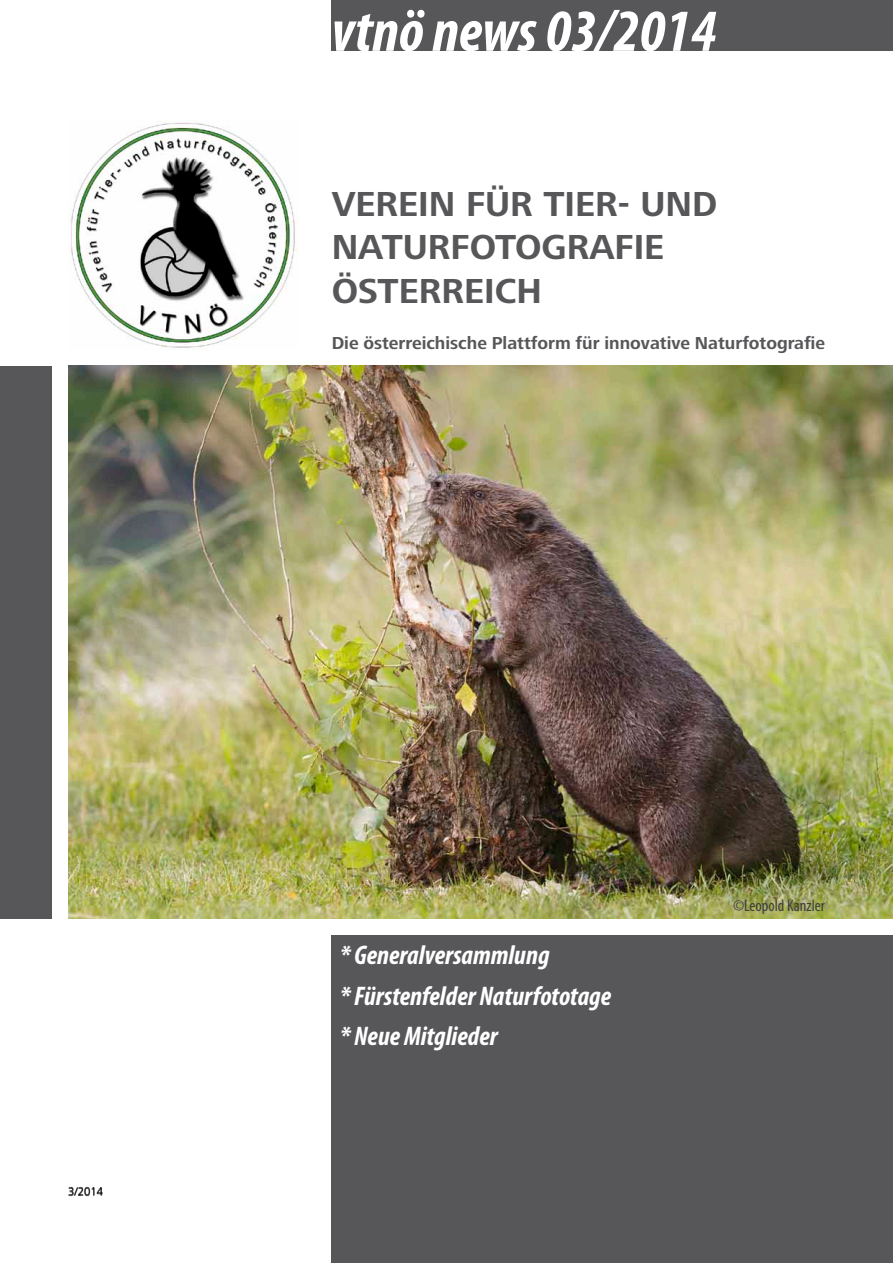
<style>
.page{position:relative;width:893px;height:1263px;background:#fff}
.page>*{position:absolute;margin:0;border:0;box-sizing:border-box;transform-origin:0 0}
.t1{font:italic 700 condensed 60px "Myriad Pro";color:#fff}
.t2{font:700 36px/43.2px "Frutiger Next LT";color:#57575a}
.t3{font:italic 700 condensed 27px/40.5px "Myriad Pro";color:#fff}
.t4{font:700 18px "Frutiger Next LT";color:#57575a}
.t5{font:condensed 16.5px "Myriad Pro";color:#3e3e40}
.t6{font:300 12px "Frutiger Next LT";color:#000}
</style>
<div class="page">
<div style="left:332px;top:0;width:561px;height:51px;background:#57575a"></div>
<div style="left:332px;top:935px;width:561px;height:328px;background:#57575a"></div>
<div style="left:0;top:366px;width:51px;height:552px;background:#57575a"></div>
<img style="left:68px;top:366px;width:825px;height:552px">
<img style="left:70px;top:121px;width:227px;height:227px">
<p class="t6" style="left:68px;top:1184px;width:37px">3/2014</p>
<h1 class="t1" style="left:332px;top:-7px;width:386px">vtnö news 03/2014</h1>
<h2 class="t2" style="left:332px;top:183px;width:387px">VEREIN FÜR TIER- UND<br>NATURFOTOGRAFIE<br>ÖSTERREICH</h2>
<p class="t4" style="left:332px;top:333px;width:495px">Die österreichische Plattform für innovative Naturfotografie</p>
<p class="t3" style="left:340px;top:934px;width:272px">* Generalversammlung<br>* Fürstenfelder Naturfototage * Neue Mitglieder</p>
<p class="t5" style="left:733px;top:895px;width:93px">©Leopold Kanzler</p>
</div>
